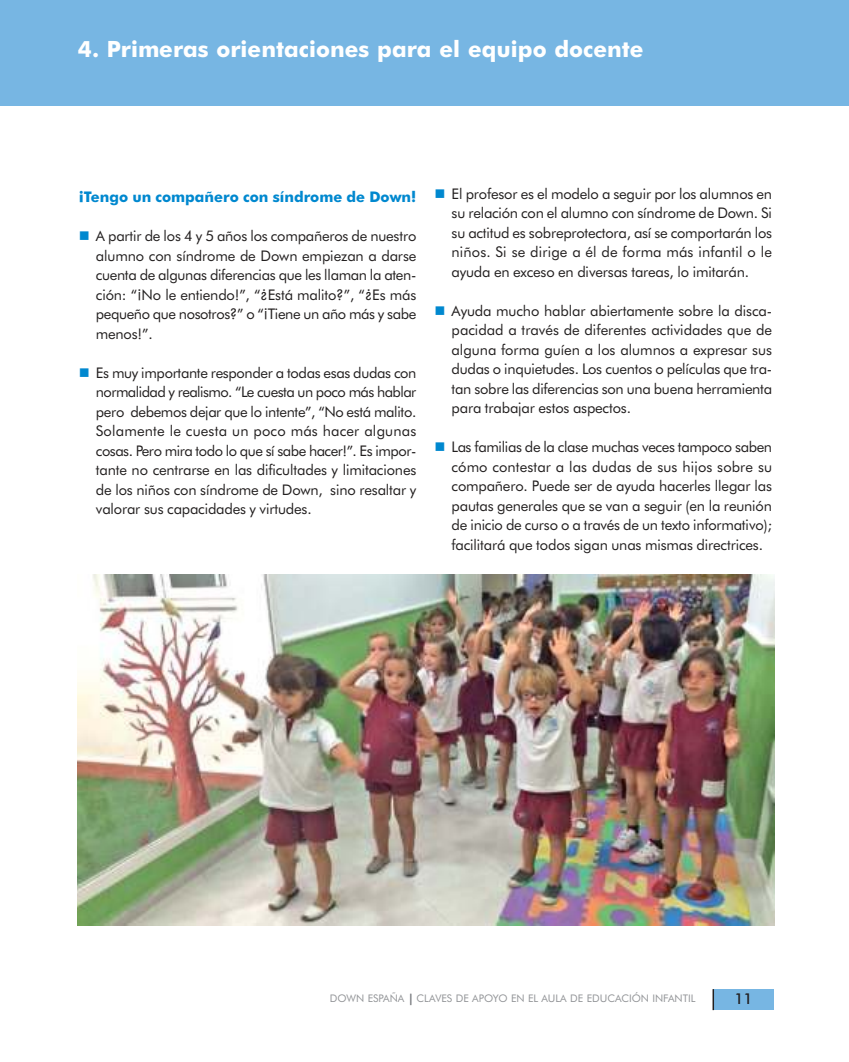
<style>
.page{position:relative;width:849px;height:1062px;background:#fff}
.page>*{position:absolute;margin:0;border:0;box-sizing:border-box;transform-origin:0 0}
.t1{font:22.5px "TTC75 O00";color:#fff}
.t2{font:15px "TTC6 BO00";color:#221f1f}
.t3{font:14.7px/19.5px "TTC64 O00";letter-spacing:-.01em;color:#221f1f;text-align:justify}
.t4{font:14.7px "TTC75 O00";color:#0088cf}
.t5{font:10.5px "TTC64 O00";color:#929497}
</style>
<div class="page">
<div style="left:713px;top:989px;width:61px;height:21px;background:#77b6e3"></div>
<svg style="left:713px;top:989px;width:1px;height:21px"></svg>
<div style="left:0;top:0;width:849px;height:106px;background:#77b6e3"></div>
<img style="left:77px;top:575px;width:697px;height:350px">
<h1 class="t1" style="left:78px;top:35px;width:567px">4. Primeras orientaciones para el equipo docente</h1>
<p class="t4" style="left:79px;top:188px;width:339px">¡Tengo un compañero con síndrome de Down!</p>
<p class="t3" style="left:96px;top:226px;width:322px">A partir de los 4 y 5 años los compañeros de nuestro alumno con síndrome de Down empiezan a darse cuenta de algunas diferencias que les llaman la aten&shy;ción: “¡No le entiendo!”, “¿Está malito?”, “¿Es más pequeño que nosotros?” o “¡Tiene un año más y sabe menos!”.</p>
<p class="t3" style="left:96px;top:363px;width:322px">Es muy importante responder a todas esas dudas con normalidad y realismo. “Le cuesta un poco más hablar pero debemos dejar que lo intente”, “No está malito.<br>Solamente le cuesta un poco más hacer algunas cosas. Pero mira todo lo que sí sabe hacer!”. Es impor&shy;tante no centrarse en las dificultades y limitaciones de los niños con síndrome de Down, sino resaltar y valorar sus capacidades y virtudes.</p>
<p class="t3" style="left:452px;top:184px;width:322px">El profesor es el modelo a seguir por los alumnos en su relación con el alumno con síndrome de Down. Si su actitud es sobreprotectora, así se comportarán los niños. Si se dirige a él de forma más infantil o le ayuda en exceso en diversas tareas, lo imitarán.</p>
<p class="t3" style="left:452px;top:301px;width:322px">Ayuda mucho hablar abiertamente sobre la disca&shy;pacidad a través de diferentes actividades que de alguna forma guíen a los alumnos a expresar sus dudas o inquietudes. Los cuentos o películas que tra&shy;tan sobre las diferencias son una buena herramienta para trabajar estos aspectos.</p>
<p class="t3" style="left:452px;top:437px;width:322px">Las familias de la clase muchas veces tampoco saben cómo contestar a las dudas de sus hijos sobre su compañero. Puede ser de ayuda hacerles llegar las pautas generales que se van a seguir (en la reunión de inicio de curso o a través de un texto informativo); facilitará que todos sigan unas mismas directrices.</p>
<p class="t5" style="left:330px;top:992px;width:367px">DOWN ESPAÑA | CLAVES DE APOYO EN EL AULA DE EDUCACIÓN INFANTIL</p>
<p class="t2" style="left:734px;top:990px;width:20px">11</p>
</div>
